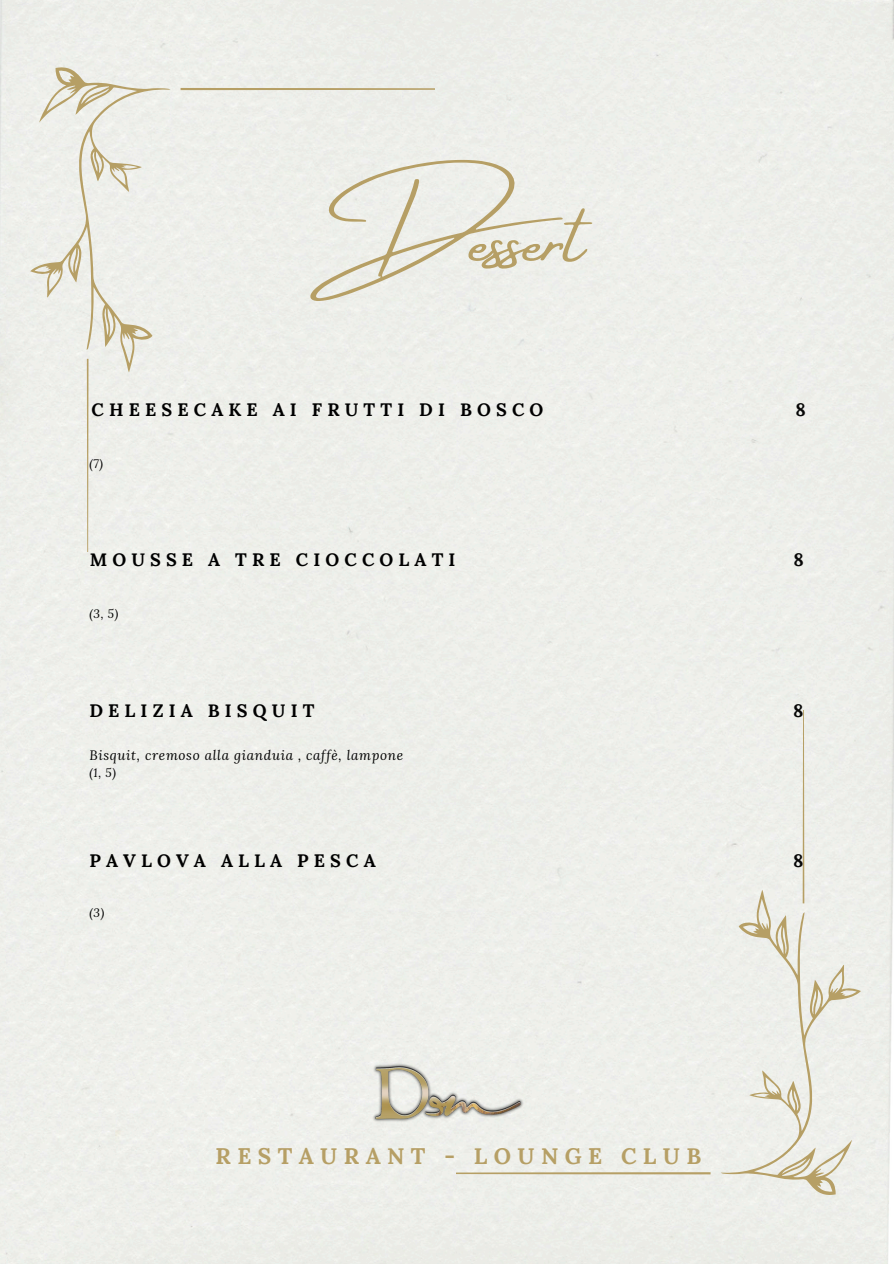
<style>
.page{position:relative;width:894px;height:1264px;background:#fff}
.page>*{position:absolute;margin:0;border:0;box-sizing:border-box;transform-origin:0 0}
.t1{font:75px "Amsterdam Four";color:#b69f65}
.t2{font:700 22.5px "Lora";letter-spacing:.285em;color:#b69f65}
.t3{font:700 18px "Lora";letter-spacing:.285em;color:#000}
.t4{font:700 18px "Lora";color:#070707}
.t5{font:italic 13.5px "Lora";letter-spacing:.05em;color:#000}
.t6{font:italic 12px "Lora";color:#000}
</style>
<div class="page">
<div style="left:0;top:0;width:893px;height:1263px;background:#eef0eb"></div>
<svg style="left:720px;top:889px;width:140px;height:305px;background:#e9e8e0"></svg>
<div style="left:710px;top:711px;width:94px;height:192px;background:#eef0eb"></div>
<div style="left:457px;top:711px;width:253px;height:463px;background:#eef0eb"></div>
<img style="left:359px;top:1056px;width:175px;height:75px">
<svg style="left:30px;top:67px;width:140px;height:305px;background:#e9e8df"></svg>
<div style="left:87px;top:359px;width:93px;height:192px;background:#eff0eb"></div>
<div style="left:180px;top:88px;width:254px;height:463px;background:#edefeb"></div>
<h3 class="t1" style="left:309px;top:199px;width:277px">Dessert</h3>
<p class="t3" style="left:92px;top:398px;width:453px">CHEESECAKE AI FRUTTI DI BOSCO</p>
<h3 class="t4" style="left:795px;top:398px;width:12px">8</h3>
<p class="t6" style="left:89px;top:455px;width:15px">(7)</p>
<p class="t3" style="left:90px;top:548px;width:367px">MOUSSE A TRE CIOCCOLATI</p>
<h3 class="t4" style="left:793px;top:548px;width:12px">8</h3>
<h3 class="t6" style="left:89px;top:605px;width:30px">(3, 5)</h3>
<p class="t3" style="left:89px;top:698px;width:226px">DELIZIA BISQUIT</p>
<p class="t4" style="left:793px;top:698px;width:12px">8</p>
<p class="t5" style="left:89px;top:746px;width:315px">Bisquit, cremoso alla gianduia , caffè, lampone</p>
<p class="t6" style="left:89px;top:765px;width:28px">(1, 5)</p>
<p class="t3" style="left:89px;top:848px;width:288px">PAVLOVA ALLA PESCA</p>
<p class="t4" style="left:793px;top:848px;width:12px">8</p>
<h4 class="t6" style="left:89px;top:905px;width:16px">(3)</h4>
<h1 class="t2" style="left:215px;top:1141px;width:487px">RESTAURANT - LOUNGE CLUB</h1>
</div>
